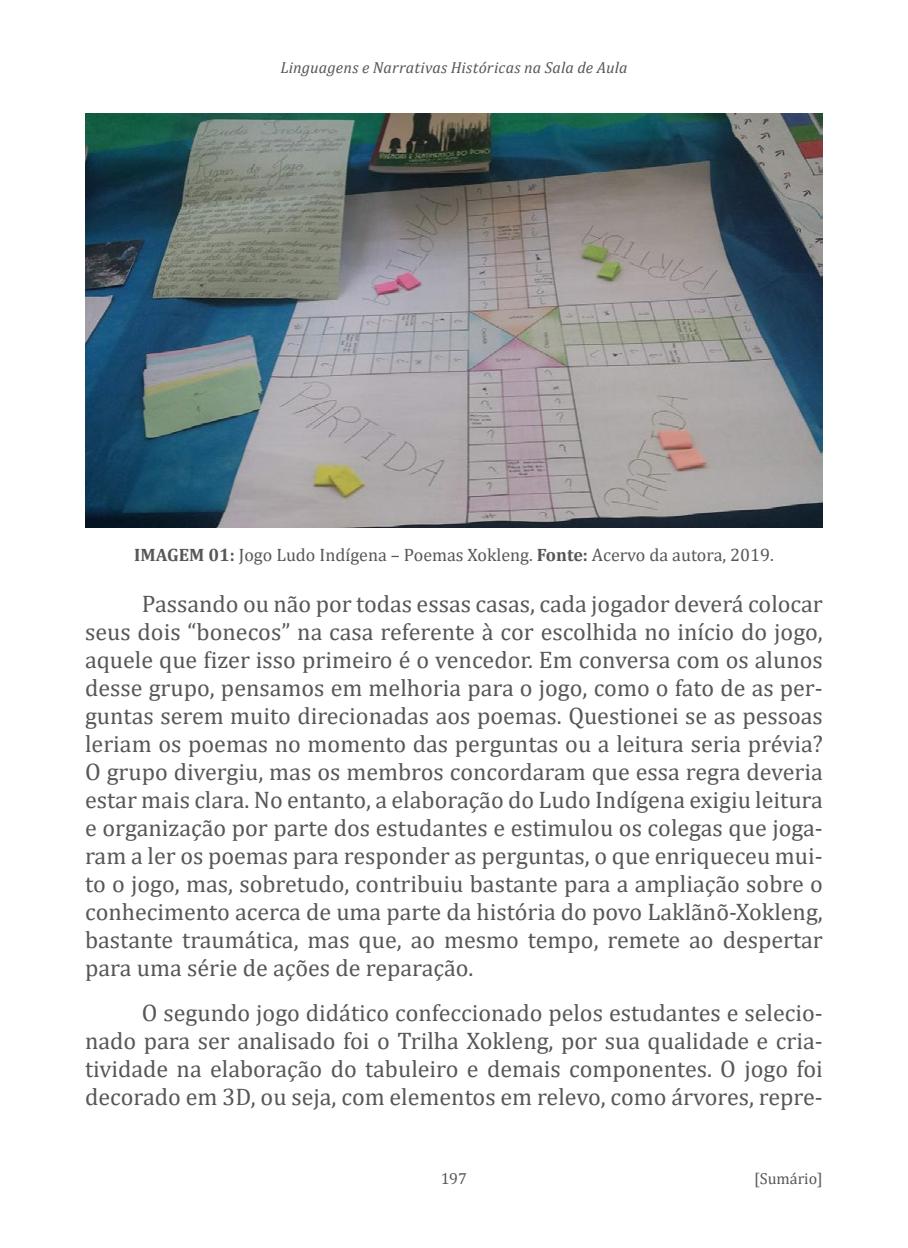
<style>
.page{position:relative;width:908px;height:1248px;background:#fff}
.page>*{position:absolute;margin:0;border:0;box-sizing:border-box;transform-origin:0 0}
.t1{font:24px/28px "Cambria";color:#575756;text-align:justify}
.t2{font:18px "Cambria";color:#575756}
.t3{font:italic 16px "Cambria";letter-spacing:.005em;color:#575756}
.t4{font:16px "Cambria";color:#575756}
.s1{font-weight:700}
</style>
<div class="page">
<img style="left:85px;top:113px;width:737px;height:415px">
<p class="t3" style="left:280px;top:57px;width:348px">Linguagens e Narrativas Históricas na Sala de Aula</p>
<p class="t2" style="left:134px;top:544px;width:640px"><span class="s1">IMAGEM 01:</span> Jogo Ludo Indígena – Poemas Xokleng. <span class="s1">Fonte:</span> Acervo da autora, 2019.</p>
<p class="t1" style="left:85px;top:589px;width:739px;text-indent:57px">Passando ou não por todas essas casas, cada jogador deverá colocar seus dois “bonecos” na casa referente à cor escolhida no início do jogo, aquele que fizer isso primeiro é o vencedor. Em conversa com os alunos desse grupo, pensamos em melhoria para o jogo, como o fato de as per&shy;guntas serem muito direcionadas aos poemas. Questionei se as pessoas leriam os poemas no momento das perguntas ou a leitura seria prévia?<br>O grupo divergiu, mas os membros concordaram que essa regra deveria estar mais clara. No entanto, a elaboração do Ludo Indígena exigiu leitura e organização por parte dos estudantes e estimulou os colegas que joga&shy;ram a ler os poemas para responder as perguntas, o que enriqueceu mui&shy;to o jogo, mas, sobretudo, contribuiu bastante para a ampliação sobre o conhecimento acerca de uma parte da história do povo Laklãnõ-Xokleng, bastante traumática, mas que, ao mesmo tempo, remete ao despertar para uma série de ações de reparação.</p>
<p class="t1" style="left:85px;top:999px;width:739px;text-indent:57px">O segundo jogo didático confeccionado pelos estudantes e selecio&shy;nado para ser analisado foi o Trilha Xokleng, por sua qualidade e cria&shy;tividade na elaboração do tabuleiro e demais componentes. O jogo foi decorado em 3D, ou seja, com elementos em relevo, como árvores, repre-</p>
<p class="t4" style="left:440px;top:1168px;width:28px">197</p>
<p class="t4" style="left:753px;top:1168px;width:70px">[Sumário]</p>
</div>
